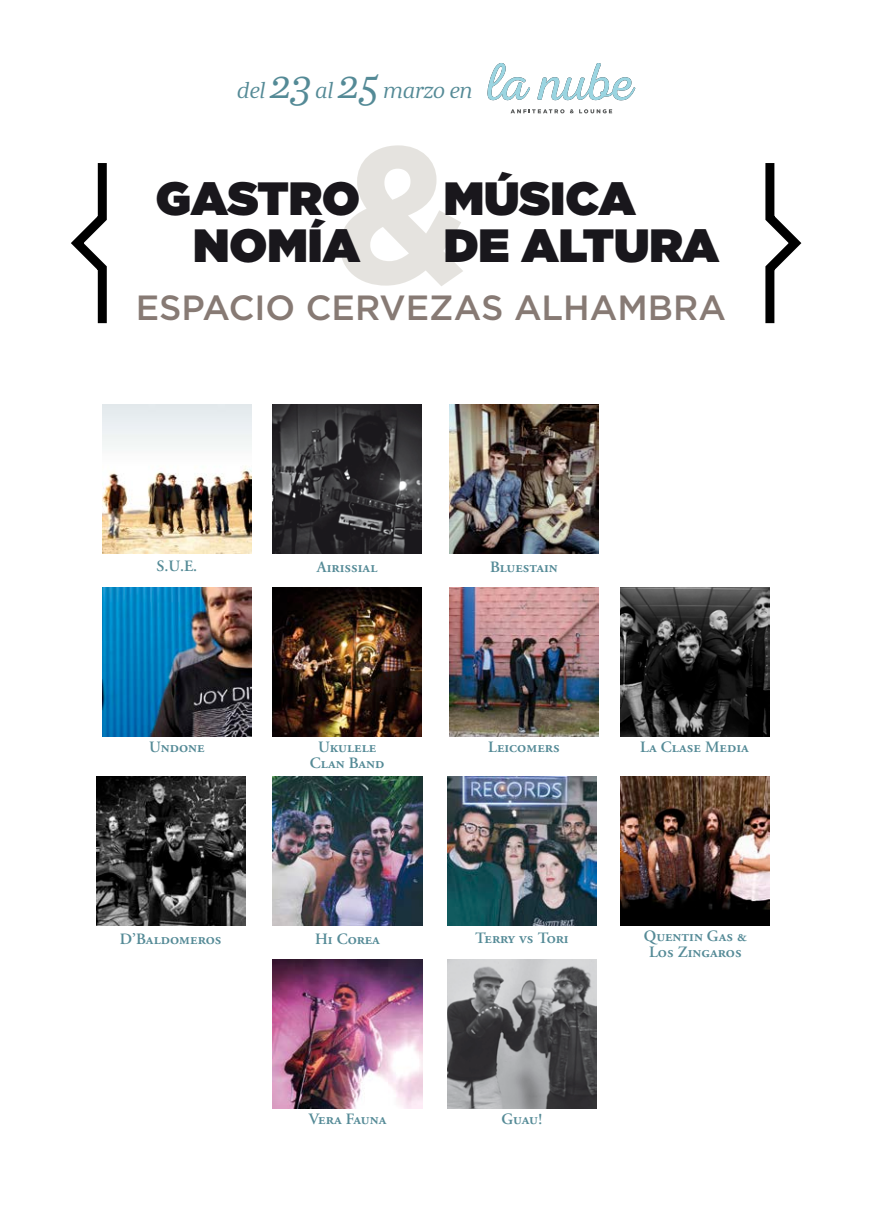
<style>
.page{position:relative;width:874px;height:1214px;background:#fff}
.page>*{position:absolute;margin:0;border:0;box-sizing:border-box;transform-origin:0 0}
.t1{font:700 194.2px "Gotham";color:#c8c4ba}
.t2{font:900 46.6px/46.6px "Gotham";color:#19171c;text-align:right}
.t3{font:500 35px "Gotham";color:#877a74}
.t4{font:italic 21.6px "Abelard";letter-spacing:-.025em;color:#548a96}
.t5{font:15.8px/15.8px "Adobe Garamond Semibold SC";color:#548a96;text-align:center}
.s1{font-size:39.4px}
</style>
<div class="page">
<svg style="left:510px;top:109px;width:63px;height:4px"></svg>
<svg style="left:579px;top:109px;width:33px;height:4px"></svg>
<svg style="left:537px;top:63px;width:98px;height:37px"></svg>
<svg style="left:487px;top:63px;width:43px;height:37px"></svg>
<svg style="left:71px;top:163px;width:36px;height:161px"></svg>
<svg style="left:765px;top:163px;width:37px;height:161px"></svg>
<img style="left:272px;top:404px;width:149px;height:149px">
<img style="left:449px;top:404px;width:149px;height:149px">
<img style="left:96px;top:776px;width:149px;height:149px">
<img style="left:273px;top:776px;width:149px;height:149px">
<img style="left:272px;top:587px;width:149px;height:149px">
<img style="left:449px;top:587px;width:149px;height:149px">
<img style="left:620px;top:776px;width:149px;height:149px">
<img style="left:620px;top:587px;width:148px;height:149px">
<img style="left:273px;top:959px;width:149px;height:149px">
<img style="left:102px;top:404px;width:149px;height:149px">
<img style="left:447px;top:776px;width:149px;height:149px">
<img style="left:102px;top:587px;width:149px;height:149px">
<img style="left:447px;top:959px;width:149px;height:149px">
<h3 class="t4" style="left:237px;top:76px;width:237px">del <span class="s1">23</span> al <span class="s1">25</span> marzo en</h3>
<h1 class="t1" style="left:333px;top:103px;width:137px">&amp;</h1>
<h2 class="t2" style="left:156px;top:174px;width:206px">GASTRO<br>NOMÍA</h2>
<h2 class="t2" style="left:443px;top:174px;width:277px;text-align:left">MÚSICA<br>DE ALTURA</h2>
<h3 class="t3" style="left:136px;top:288px;width:591px">ESPACIO CERVEZAS ALHAMBRA</h3>
<p class="t5" style="left:156px;top:558px;width:42px">S.U.E.</p>
<p class="t5" style="left:149px;top:739px;width:57px">Undone</p>
<p class="t5" style="left:317px;top:559px;width:62px">Airissial</p>
<p class="t5" style="left:490px;top:559px;width:69px">Bluestain</p>
<p class="t5" style="left:310px;top:739px;width:76px">Ukulele<br>Clan Band</p>
<p class="t5" style="left:488px;top:739px;width:73px">Leicomers</p>
<p class="t5" style="left:120px;top:931px;width:103px">D’Baldomeros</p>
<p class="t5" style="left:315px;top:931px;width:66px">Hi Corea</p>
<p class="t5" style="left:308px;top:1111px;width:79px">Vera Fauna</p>
<p class="t5" style="left:475px;top:930px;width:95px">Terry vs Tori</p>
<p class="t5" style="left:501px;top:1111px;width:42px">Guau!</p>
<p class="t5" style="left:640px;top:739px;width:110px">La Clase Media</p>
<p class="t5" style="left:643px;top:928px;width:104px">Quentin Gas &amp;<br>Los Zingaros</p>
</div>
